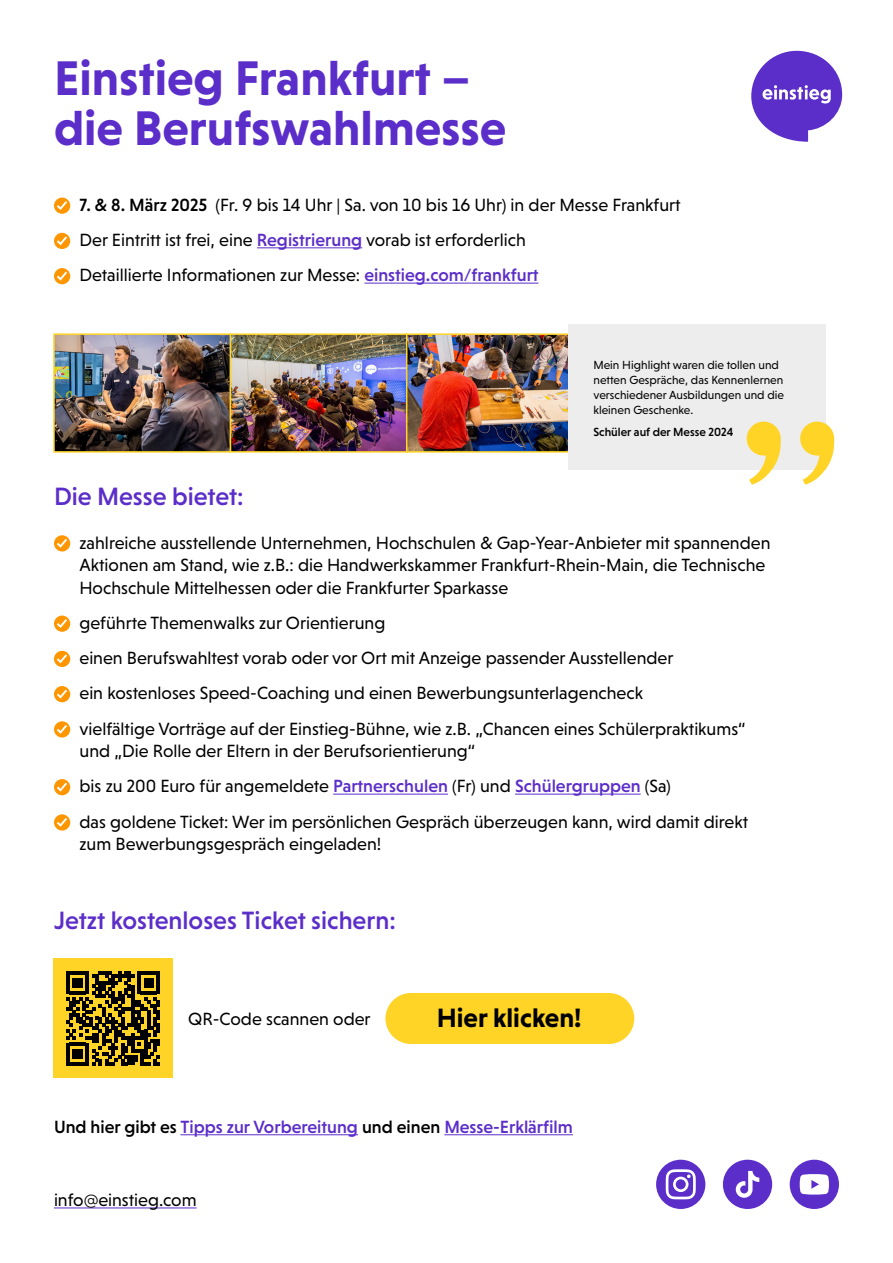
<style>
.page{position:relative;width:893px;height:1263px;background:#fff}
.page>*{position:absolute;margin:0;border:0;box-sizing:border-box;transform-origin:0 0}
.t1{font:700 49.5px/49.5px "Niveau Grotesk";color:#5b2dc9}
.t2{font:700 27px "Niveau Grotesk";color:#000}
.t3{font:500 25.5px "Niveau Grotesk";color:#5c2ec9}
.t4{font:500 25.5px "Niveau Grotesk";color:#5b2dc9}
.t5{font:18px/35.2px "Niveau Grotesk";color:#000}
.t6{font:500 18px "Niveau Grotesk";color:#5b2dc9}
.t7{font:12px/15px "Niveau Grotesk";color:#000}
.t8{font:500 12px "Niveau Grotesk";color:#000}
.s1{font-weight:500}
.s2{font-weight:500;color:#5c2ec9}
.s3{font-weight:500;color:#5b2dc9}
.s4{color:#000}
</style>
<div class="page">
<img style="left:56px;top:336px;width:512px;height:114px">
<div style="left:53px;top:333px;width:178px;height:120px;border:2px solid #ffd426"></div>
<div style="left:230px;top:333px;width:178px;height:120px;border:2px solid #ffd426"></div>
<div style="left:406px;top:333px;width:196px;height:120px;border:2px solid #ffd426"></div>
<svg style="left:751px;top:51px;width:91px;height:91px"></svg>
<hr style="left:54px;top:1207px;width:143px;height:1px;background:#5b2dc9">
<div style="left:656px;top:1160px;width:49px;height:49px;background:#5b2dc9;border-radius:50%"></div>
<svg style="left:666px;top:1169px;width:30px;height:30px"></svg>
<div style="left:723px;top:1160px;width:49px;height:49px;background:#5b2dc9;border-radius:50%"></div>
<svg style="left:736px;top:1171px;width:23px;height:27px"></svg>
<div style="left:568px;top:324px;width:258px;height:146px;background:#ededed"></div>
<div style="left:790px;top:1160px;width:49px;height:49px;background:#5b2dc9;border-radius:50%"></div>
<svg style="left:800px;top:1174px;width:29px;height:20px"></svg>
<hr style="left:257px;top:247px;width:105px;height:1px;background:#5c2ec9">
<hr style="left:364px;top:283px;width:108px;height:1px;background:#5c2ec9">
<hr style="left:472px;top:283px;width:66px;height:1px;background:#5b2dc9">
<svg style="left:54px;top:198px;width:16px;height:16px"></svg>
<svg style="left:54px;top:233px;width:16px;height:16px"></svg>
<svg style="left:54px;top:268px;width:16px;height:16px"></svg>
<hr style="left:333px;top:794px;width:115px;height:1px;background:#5c2ec9">
<hr style="left:515px;top:794px;width:126px;height:1px;background:#5c2ec9">
<svg style="left:54px;top:535px;width:16px;height:16px"></svg>
<svg style="left:54px;top:615px;width:16px;height:17px"></svg>
<svg style="left:54px;top:651px;width:16px;height:16px"></svg>
<svg style="left:54px;top:686px;width:16px;height:16px"></svg>
<svg style="left:54px;top:721px;width:16px;height:16px"></svg>
<svg style="left:54px;top:779px;width:16px;height:16px"></svg>
<svg style="left:54px;top:814px;width:16px;height:16px"></svg>
<hr style="left:180px;top:1134px;width:178px;height:1px;background:#5b2dc9">
<hr style="left:444px;top:1134px;width:129px;height:1px;background:#5b2dc9">
<svg style="left:800px;top:422px;width:34px;height:63px"></svg>
<svg style="left:747px;top:422px;width:34px;height:63px"></svg>
<div style="left:385px;top:993px;width:249px;height:51px;background:#ffd426;border-radius:26px"></div>
<div style="left:53px;top:959px;width:120px;height:119px;background:#ffd426"></div>
<svg style="left:66px;top:972px;width:94px;height:93px"></svg>
<h1 class="t1" style="left:54px;top:53px;width:454px">Einstieg Frankfurt – die Berufswahlmesse</h1>
<p class="t5" style="left:80px;top:187px;width:603px"><span class="s1">7. &amp; 8. März 2025</span> (Fr. 9 bis 14 Uhr | Sa. von 10 bis 16 Uhr) in der Messe Frankfurt<br>Der Eintritt ist frei, eine <span class="s2">Registrierung</span> vorab ist erforderlich<br>Detaillierte Informationen zur Messe: <span class="s2">einstieg.com/</span><span class="s3">frankfurt</span></p>
<p class="t7" style="left:593px;top:358px;width:192px">Mein Highlight waren die tollen und netten Gespräche, das Kennenlernen verschiedener Ausbildungen und die kleinen Geschenke.</p>
<p class="t8" style="left:593px;top:425px;width:141px">Schüler auf der Messe 2024</p>
<h3 class="t4" style="left:54px;top:481px;width:191px">Die Messe bietet:</h3>
<p class="t5" style="left:80px;top:531px;width:692px;line-height:22.5px">zahlreiche ausstellende Unternehmen, Hochschulen &amp; Gap-Year-Anbieter mit spannenden<br>Aktionen am Stand, wie z.B.: die Handwerkskammer Frankfurt-Rhein-Main, die Technische<br>Hochschule Mittelhessen oder die Frankfurter Sparkasse</p>
<p class="t5" style="left:80px;top:605px;width:668px">geführte Themenwalks zur Orientierung<br>einen Berufswahltest vorab oder vor Ort mit Anzeige passender Ausstellender<br>ein kostenloses Speed-Coaching und einen Bewerbungsunterlagencheck<br>vielfältige Vorträge auf der Einstieg-Bühne, wie z.B. „Chancen eines Schülerpraktikums“</p>
<p class="t5" style="left:80px;top:733px;width:670px">und „Die Rolle der Eltern in der Berufsorientierung“<br>bis zu 200 Euro für angemeldete <span class="s2">Partnerschulen</span> (Fr) und <span class="s2">Schülergruppen</span> (Sa)<br>das goldene Ticket: Wer im persönlichen Gespräch überzeugen kann, wird damit direkt</p>
<p class="t5" style="left:80px;top:826px;width:303px">zum Bewerbungsgespräch eingeladen!</p>
<h3 class="t3" style="left:54px;top:906px;width:343px">Jetzt kostenloses Ticket sichern:</h3>
<p class="t5" style="left:188px;top:1001px;width:184px">QR-Code scannen oder</p>
<h2 class="t2" style="left:437px;top:1002px;width:146px">Hier klicken!</h2>
<p class="t6" style="left:54px;top:1116px;width:520px"><span class="s4">Und hier gibt es</span> Tipps zur Vorbereitung <span class="s4">und einen</span> Messe-Erklärfilm</p>
<p class="t5" style="left:54px;top:1182px;width:144px">info@einstieg.com</p>
</div>
